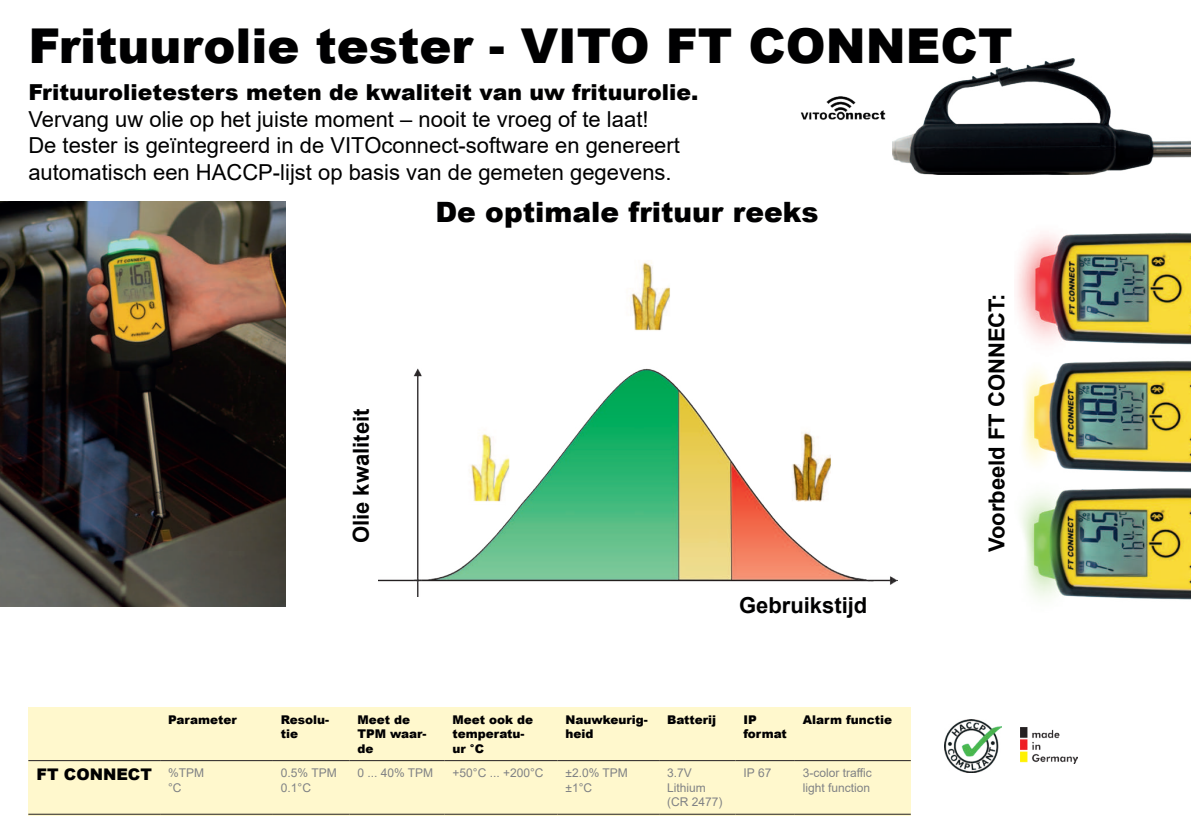
<style>
.page{position:relative;width:1191px;height:840px;background:#fff}
.page>*{position:absolute;margin:0;border:0;box-sizing:border-box;transform-origin:0 0}
.t1{font:900 48px "Arial";color:#000001}
.t2{font:900 28px "Arial";color:#000001}
.t3{font:22px/26.4px "Arial";color:#000001}
.t4{font:900 22px "Arial";color:#000001}
.t5{font:700 22px "Arial";color:#000001}
.t6{font:900 16px "Arial";color:#000001}
.t7{font:900 12px/14.4px "Arial";color:#000001}
.t8{font:12px/14.4px "Arial";color:#808285}
</style>
<div class="page">
<div style="left:28px;top:706px;width:883px;height:109px;background:#fff8cd"></div>
<hr style="left:28px;top:759px;width:132px;height:1px;background:#231f20">
<hr style="left:160px;top:759px;width:113px;height:1px;background:#231f20">
<hr style="left:273px;top:759px;width:76px;height:1px;background:#231f20">
<hr style="left:349px;top:759px;width:95px;height:1px;background:#231f20">
<hr style="left:444px;top:759px;width:113px;height:1px;background:#231f20">
<hr style="left:557px;top:759px;width:102px;height:1px;background:#231f20">
<hr style="left:659px;top:759px;width:76px;height:1px;background:#231f20">
<hr style="left:735px;top:759px;width:60px;height:1px;background:#231f20">
<hr style="left:795px;top:759px;width:115px;height:1px;background:#231f20">
<hr style="left:28px;top:813px;width:132px;height:1px;background:#231f20">
<hr style="left:160px;top:813px;width:113px;height:1px;background:#231f20">
<hr style="left:273px;top:813px;width:76px;height:1px;background:#231f20">
<hr style="left:349px;top:813px;width:95px;height:1px;background:#231f20">
<hr style="left:444px;top:813px;width:113px;height:1px;background:#231f20">
<hr style="left:557px;top:813px;width:102px;height:1px;background:#231f20">
<hr style="left:659px;top:813px;width:76px;height:1px;background:#231f20">
<hr style="left:735px;top:813px;width:60px;height:1px;background:#231f20">
<hr style="left:795px;top:813px;width:115px;height:1px;background:#231f20">
<img style="left:378px;top:262px;width:519px;height:334px">
<img style="left:944px;top:719px;width:57px;height:53px">
<img style="left:1020px;top:727px;width:57px;height:35px">
<img style="left:1016px;top:233px;width:175px;height:367px">
<img style="left:892px;top:58px;width:299px;height:116px">
<img style="left:800px;top:96px;width:86px;height:24px">
<img style="left:0;top:202px;width:286px;height:404px">
<h1 class="t1" style="left:28px;top:28px;width:985px">Frituurolie tester - VITO FT CONNECT</h1>
<p class="t4" style="left:28px;top:84px;width:671px">Frituurolietesters meten de kwaliteit van uw frituurolie.</p>
<p class="t3" style="left:28px;top:108px;width:653px">Vervang uw olie op het juiste moment – nooit te vroeg of te laat!<br>De tester is geïntegreerd in de VITOconnect-software en genereert automatisch een HACCP-lijst op basis van de gemeten gegevens.</p>
<p class="t2" style="left:435px;top:201px;width:385px">De optimale frituur reeks</p>
<p class="t5" style="left:353px;top:543px;width:136px;rotate:-90deg">Olie kwaliteit</p>
<p class="t5" style="left:739px;top:597px;width:130px">Gebruikstijd</p>
<p class="t7" style="left:168px;top:713px;width:70px">Parameter</p>
<p class="t7" style="left:281px;top:713px;width:50px">Resolu&shy;tie</p>
<p class="t7" style="left:357px;top:713px;width:71px">Meet de<br>TPM waar&shy;de</p>
<p class="t7" style="left:452px;top:713px;width:82px">Meet ook de temperatu&shy;ur °C</p>
<p class="t7" style="left:565px;top:713px;width:84px">Nauwkeurig&shy;heid</p>
<p class="t7" style="left:667px;top:713px;width:51px">Batterij</p>
<p class="t7" style="left:743px;top:713px;width:45px">IP format</p>
<p class="t7" style="left:803px;top:713px;width:91px">Alarm functie</p>
<p class="t6" style="left:36px;top:768px;width:169px">FT CONNECT <sup>%TPM</sup></p>
<p class="t8" style="left:168px;top:779px;width:15px">°C</p>
<p class="t8" style="left:281px;top:765px;width:57px">0.5% TPM<br>0.1°C</p>
<p class="t8" style="left:357px;top:765px;width:77px">0 ... 40% TPM</p>
<p class="t8" style="left:452px;top:765px;width:92px">+50°C ... +200°C</p>
<p class="t8" style="left:565px;top:765px;width:64px">±2.0% TPM ±1°C</p>
<p class="t8" style="left:667px;top:766px;width:57px">3.7V<br>Lithium (CR 2477)</p>
<p class="t8" style="left:743px;top:766px;width:29px">IP 67</p>
<p class="t8" style="left:803px;top:765px;width:71px">3-color tra昀케c light function</p>
<p class="t5" style="left:988px;top:552px;width:260px;rotate:-90deg">Voorbeeld FT CONNECT:</p>
</div>
